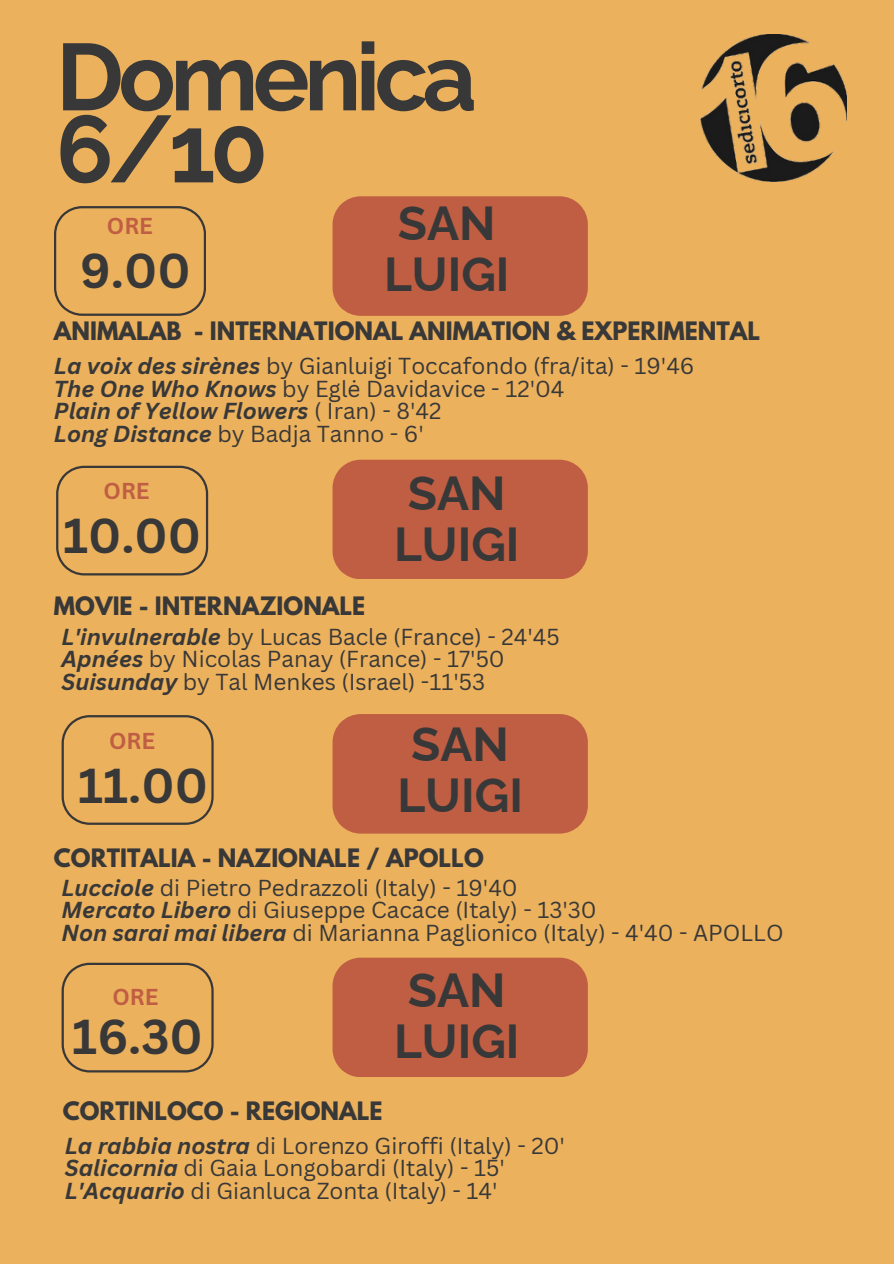
<style>
.page{position:relative;width:894px;height:1264px;background:#fff}
.page>*{position:absolute;margin:0;border:0;box-sizing:border-box;transform-origin:0 0}
.t1{font:700 94.5px/72px "Raleway";letter-spacing:-.055em;color:#393838}
.t2{font:700 47.7px/50.7px "Raleway";color:#393838}
.t3{font:700 47.7px "Canva Sans";color:#393838}
.t4{font:22.5px "Canva Sans";color:#393838}
.t5{font:700 22.5px "League Spartan";color:#393838}
.t6{font:italic 700 22.5px "Canva Sans";color:#393838}
.t7{font:700 22.35px "Canva Sans";color:#c05e43}
.s1{font-weight:700;font-style:italic}
.s2{font-weight:400;font-style:normal}
</style>
<div class="page">
<div style="left:0;top:0;width:893px;height:1263px;background:#ebb15d"></div>
<svg style="left:54px;top:206px;width:152px;height:110px"></svg>
<div style="left:332px;top:196px;width:255px;height:120px;background:#c05e43"></div>
<svg style="left:56px;top:466px;width:152px;height:109px"></svg>
<div style="left:332px;top:459px;width:255px;height:120px;background:#c05e43"></div>
<svg style="left:62px;top:715px;width:151px;height:109px"></svg>
<div style="left:332px;top:714px;width:255px;height:119px;background:#c05e43"></div>
<svg style="left:62px;top:962px;width:151px;height:110px"></svg>
<div style="left:332px;top:957px;width:255px;height:120px;background:#c05e43"></div>
<img style="left:699px;top:34px;width:147px;height:148px">
<p class="t1" style="left:56px;top:41px;width:422px">Domenica<br>6/10</p>
<p class="t2" style="left:384px;top:198px;width:127px">SAN<br>LUIGI</p>
<p class="t7" style="left:107px;top:210px;width:48px">ORE</p>
<h3 class="t3" style="left:80px;top:237px;width:112px">9.00</h3>
<h1 class="t5" style="left:54px;top:320px;width:707px">ANIMALAB - INTERNATIONAL ANIMATION &amp; EXPERIMENTAL</h1>
<h2 class="t4" style="left:54px;top:350px;width:641px"><span class="s1">La voix des sirènes</span> by Gianluigi Toccafondo (fra/ita) - 19'46</h2>
<h3 class="t4" style="left:54px;top:372px;width:512px"><span class="s1">The One Who Knows</span> by Eglė Davidavice - 12'04</h3>
<h2 class="t6" style="left:54px;top:395px;width:389px">Plain of Yellow Flowers <span class="s2">( Iran) - 8'42</span></h2>
<p class="t4" style="left:54px;top:417px;width:371px"><span class="s1">Long Distance</span> by Badja Tanno - 6'</p>
<p class="t7" style="left:104px;top:475px;width:48px">ORE</p>
<h3 class="t3" style="left:63px;top:502px;width:140px">10.00</h3>
<h2 class="t2" style="left:394px;top:468px;width:127px">SAN<br>LUIGI</h2>
<h2 class="t5" style="left:54px;top:595px;width:313px">MOVIE - INTERNAZIONALE</h2>
<h3 class="t4" style="left:62px;top:620px;width:499px"><span class="s1">L'invulnerable</span> by Lucas Bacle (France) - 24'45</h3>
<p class="t4" style="left:62px;top:643px;width:444px"><span class="s1">Apnées</span> by Nicolas Panay (France) - 17'50</p>
<p class="t4" style="left:62px;top:665px;width:425px"><span class="s1">Suisunday</span> by Tal Menkes (Israel) -11'53</p>
<p class="t7" style="left:109px;top:725px;width:48px">ORE</p>
<h3 class="t3" style="left:78px;top:752px;width:131px">11.00</h3>
<h2 class="t2" style="left:397px;top:718px;width:127px">SAN<br>LUIGI</h2>
<h2 class="t5" style="left:54px;top:846px;width:431px">CORTITALIA - NAZIONALE / APOLLO</h2>
<h3 class="t4" style="left:62px;top:871px;width:457px"><span class="s1">Lucciole</span> di Pietro Pedrazzoli (Italy) - 19'40</h3>
<p class="t4" style="left:62px;top:894px;width:536px"><span class="s1">Mercato Libero</span> di Giuseppe Cacace (Italy) - 13'30</p>
<p class="t4" style="left:62px;top:916px;width:723px"><span class="s1">Non sarai mai libera</span> di Marianna Paglionico (Italy) - 4'40 - APOLLO</p>
<p class="t7" style="left:112px;top:981px;width:48px">ORE</p>
<h3 class="t3" style="left:72px;top:1003px;width:132px">16.30</h3>
<h2 class="t2" style="left:394px;top:965px;width:127px">SAN<br>LUIGI</h2>
<h2 class="t5" style="left:63px;top:1100px;width:321px">CORTINLOCO - REGIONALE</h2>
<h3 class="t4" style="left:65px;top:1129px;width:501px"><span class="s1">La rabbia nostra</span> di Lorenzo Giroffi (Italy) - 20'</h3>
<p class="t4" style="left:65px;top:1152px;width:441px"><span class="s1">Salicornia</span> di Gaia Longobardi (Italy) - 15'</p>
<p class="t4" style="left:65px;top:1174px;width:434px"><span class="s1">L'Acquario</span> di Gianluca Zonta (Italy) - 14'</p>
</div>
